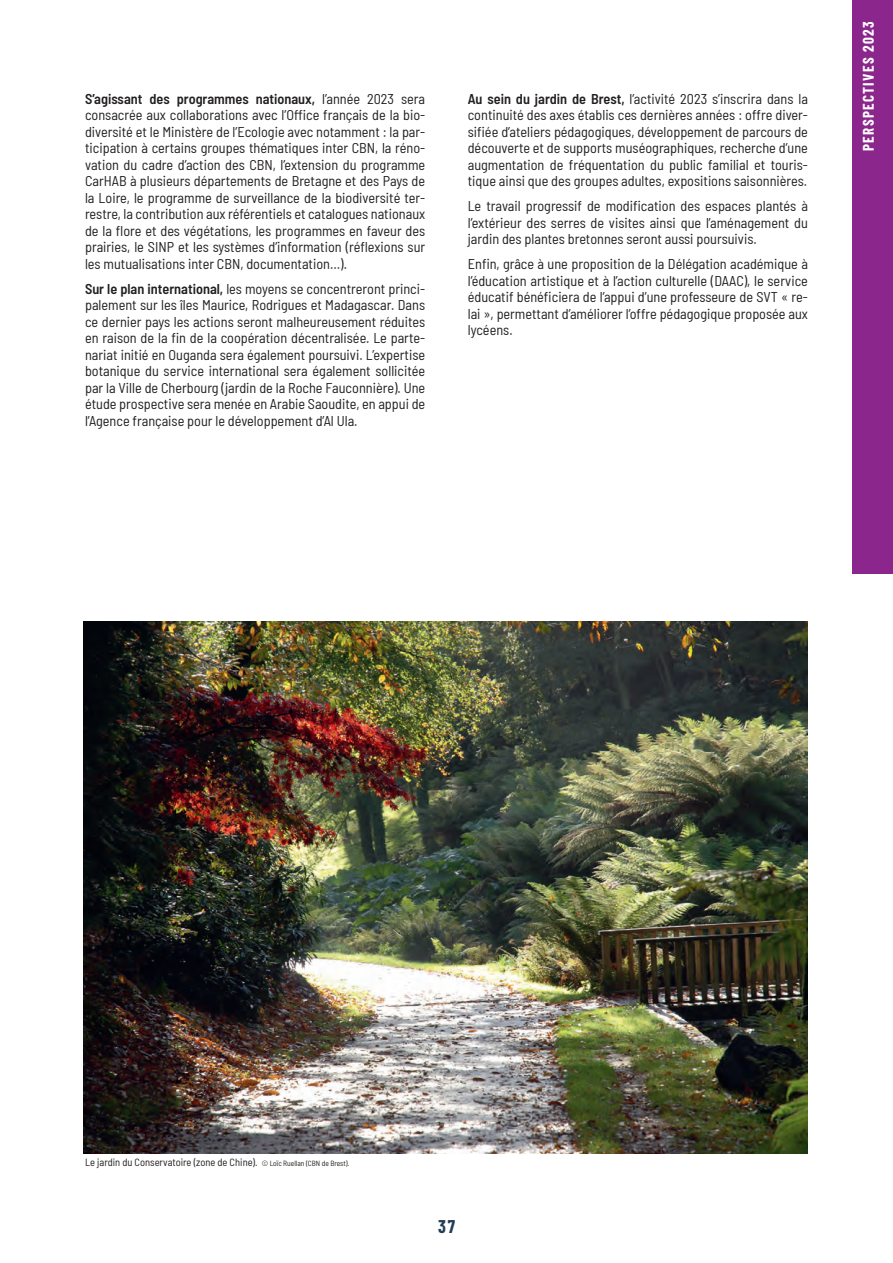
<style>
.page{position:relative;width:893px;height:1263px;background:#fff}
.page>*{position:absolute;margin:0;border:0;box-sizing:border-box;transform-origin:0 0}
.t1{font:700 18px "Barlow Condensed";color:#233d54}
.t2{font:700 15px "Barlow Condensed";letter-spacing:.09em;color:#fff}
.t3{font:semi-condensed 14.25px/16.5px "Barlow";color:#231f20;text-align:justify}
.t4{font:semi-condensed 10.5px "Barlow";color:#231f20}
.s1{font-weight:600}
.s2{font-size:7.5px}
</style>
<div class="page">
<div style="left:853px;top:0;width:40px;height:574px;background:#8b268d"></div>
<img style="left:84px;top:621px;width:724px;height:532px">
<p class="t3" style="left:85px;top:89px;width:342px"><span class="s1">S’agissant des programmes nationaux,</span> l’année 2023 sera consacrée aux collaborations avec l’Office français de la bio&shy;diversité et le Ministère de l’Ecologie avec notamment : la par&shy;ticipation à certains groupes thématiques inter CBN, la réno&shy;vation du cadre d’action des CBN, l’extension du programme CarHAB à plusieurs départements de Bretagne et des Pays de la Loire, le programme de surveillance de la biodiversité ter&shy;restre, la contribution aux référentiels et catalogues nationaux de la flore et des végétations, les programmes en faveur des prairies, le SINP et les systèmes d’information (réflexions sur les mutualisations inter CBN, documentation…).</p>
<p class="t3" style="left:85px;top:279px;width:342px"><span class="s1">Sur le plan international,</span> les moyens se concentreront princi&shy;palement sur les îles Maurice, Rodrigues et Madagascar. Dans ce dernier pays les actions seront malheureusement réduites en raison de la fin de la coopération décentralisée. Le parte&shy;nariat initié en Ouganda sera également poursuivi. L’expertise botanique du service international sera également sollicitée par la Ville de Cherbourg (jardin de la Roche Fauconnière). Une étude prospective sera menée en Arabie Saoudite, en appui de l’Agence française pour le développement d’Al Ula.</p>
<p class="t3" style="left:468px;top:89px;width:342px"><span class="s1">Au sein du jardin de Brest,</span> l’activité 2023 s’inscrira dans la continuité des axes établis ces dernières années : offre diver&shy;sifiée d’ateliers pédagogiques, développement de parcours de découverte et de supports muséographiques, recherche d’une augmentation de fréquentation du public familial et touris&shy;tique ainsi que des groupes adultes, expositions saisonnières.</p>
<p class="t3" style="left:468px;top:197px;width:342px">Le travail progressif de modification des espaces plantés à l’extérieur des serres de visites ainsi que l’aménagement du jardin des plantes bretonnes seront aussi poursuivis.</p>
<p class="t3" style="left:468px;top:255px;width:342px">Enfin, grâce à une proposition de la Délégation académique à l’éducation artistique et à l’action culturelle (DAAC), le service éducatif bénéficiera de l’appui d’une professeure de SVT « re&shy;lai », permettant d’améliorer l’offre pédagogique proposée aux lycéens.</p>
<p class="t2" style="left:858px;top:151px;width:131px;rotate:-90deg">PERSPECTIVES 2023</p>
<p class="t4" style="left:85px;top:1155px;width:266px">Le jardin du Conservatoire (zone de Chine). <span class="s2">© Loïc Ruellan (CBN de Brest).</span></p>
<p class="t1" style="left:438px;top:1213px;width:18px">37</p>
</div>
